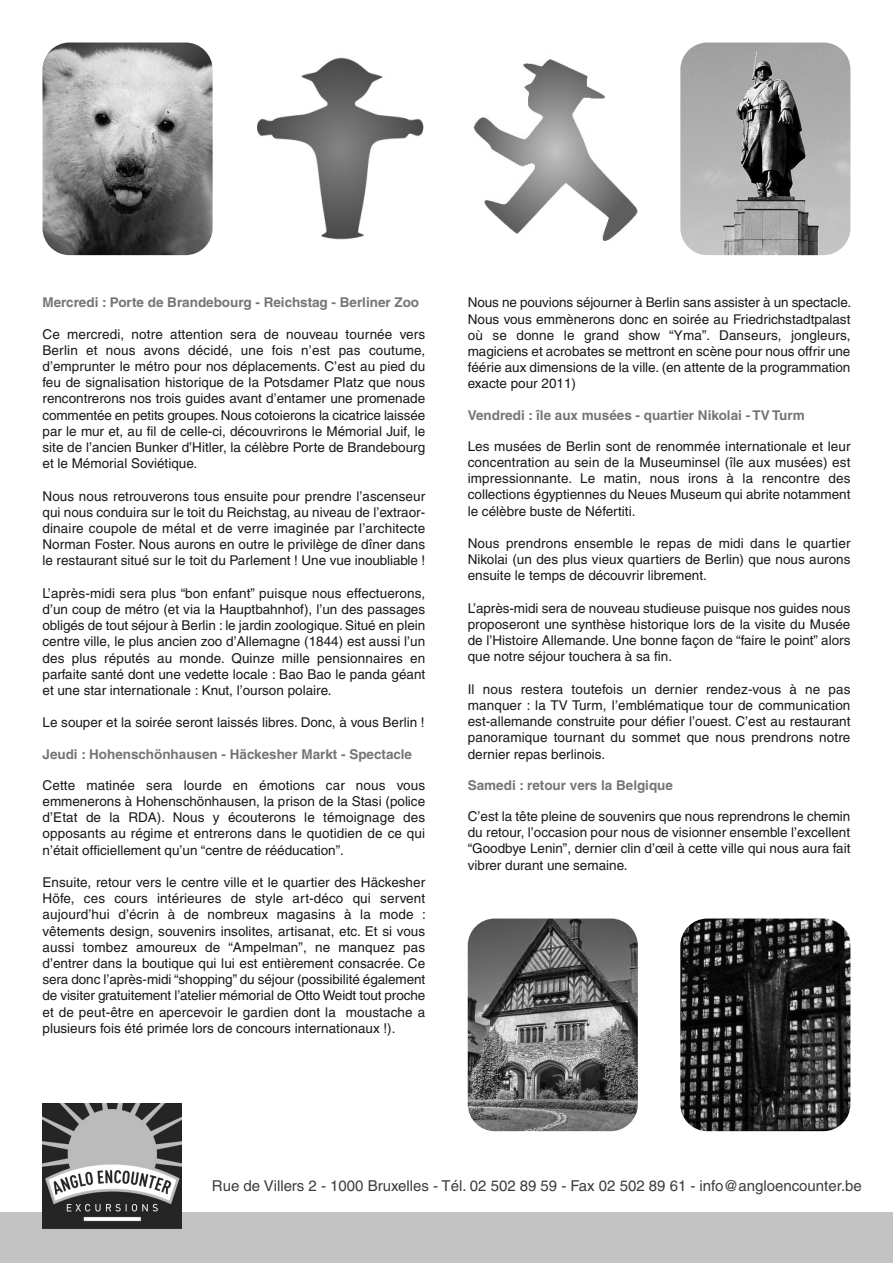
<style>
.page{position:relative;width:893px;height:1263px;background:#fff}
.page>*{position:absolute;margin:0;border:0;box-sizing:border-box;transform-origin:0 0}
.t1{font:15px "Helvetica";color:#3d3d3d}
.t2{font:13.5px/16.2px "Helvetica";color:#191919;text-align:justify}
.t3{font:700 13.5px "Helvetica";color:#757575}
</style>
<div class="page">
<div style="left:0;top:1212px;width:893px;height:51px;background:#c3c3c3"></div>
<img style="left:43px;top:1103px;width:139px;height:125px">
<img style="left:43px;top:43px;width:170px;height:212px;border-radius:27px">
<img style="left:257px;top:57px;width:167px;height:183px">
<img style="left:468px;top:918px;width:170px;height:213px;border-radius:27px">
<img style="left:680px;top:918px;width:170px;height:213px;border-radius:27px">
<img style="left:473px;top:59px;width:165px;height:182px">
<img style="left:680px;top:43px;width:170px;height:212px;border-radius:27px">
<p class="t3" style="left:43px;top:298px;width:378px">Mercredi : Porte de Brandebourg - Reichstag - Berliner Zoo</p>
<p class="t2" style="left:43px;top:327px;width:384px">Ce mercredi, notre attention sera de nouveau tournée vers Berlin et nous avons décidé, une fois n’est pas coutume, d’emprunter le métro pour nos déplacements. C’est au pied du feu de signalisation historique de la Potsdamer Platz que nous rencontrerons nos trois guides avant d’entamer une promenade commentée en petits groupes. Nous cotoierons la cicatrice laissée par le mur et, au fil de celle-ci, découvrirons le Mémorial Juif, le site de l’ancien Bunker d’Hitler, la célèbre Porte de Brandebourg et le Mémorial Soviétique.</p>
<p class="t2" style="left:43px;top:489px;width:384px">Nous nous retrouverons tous ensuite pour prendre l’ascenseur qui nous conduira sur le toit du Reichstag, au niveau de l’extraor&shy;dinaire coupole de métal et de verre imaginée par l’architecte Norman Foster. Nous aurons en outre le privilège de dîner dans le restaurant situé sur le toit du Parlement ! Une vue inoubliable !</p>
<p class="t2" style="left:43px;top:586px;width:384px">L’après-midi sera plus “bon enfant” puisque nous effectuerons, d’un coup de métro (et via la Hauptbahnhof), l’un des passages obligés de tout séjour à Berlin : le jardin zoologique. Situé en plein centre ville, le plus ancien zoo d’Allemagne (1844) est aussi l’un des plus réputés au monde. Quinze mille pensionnaires en parfaite santé dont une vedette locale : Bao Bao le panda géant et une star internationale : Knut, l’ourson polaire.</p>
<p class="t2" style="left:43px;top:716px;width:384px">Le souper et la soirée seront laissés libres. Donc, à vous Berlin !</p>
<p class="t3" style="left:43px;top:749px;width:371px">Jeudi : Hohenschönhausen - Häckesher Markt - Spectacle</p>
<p class="t2" style="left:43px;top:778px;width:384px">Cette matinée sera lourde en émotions car nous vous emmenerons à Hohenschönhausen, la prison de la Stasi (police d’Etat de la RDA). Nous y écouterons le témoignage des opposants au régime et entrerons dans le quotidien de ce qui n’était officiellement qu’un “centre de rééducation”.</p>
<p class="t2" style="left:43px;top:875px;width:385px">Ensuite, retour vers le centre ville et le quartier des Häckesher Höfe, ces cours intérieures de style art-déco qui servent aujourd’hui d’écrin à de nombreux magasins à la mode : vêtements design, souvenirs insolites, artisanat, etc. Et si vous aussi tombez amoureux de “Ampelman”, ne manquez pas d’entrer dans la boutique qui lui est entièrement consacrée. Ce sera donc l’après-midi “shopping” du séjour (possibilité également de visiter gratuitement l’atelier mémorial de Otto Weidt tout proche et de peut-être en apercevoir le gardien dont la moustache a plusieurs fois été primée lors de concours internationaux !).</p>
<p class="t2" style="left:468px;top:296px;width:385px">Nous ne pouvions séjourner à Berlin sans assister à un spectacle.<br>Nous vous emmènerons donc en soirée au Friedrichstadtpalast où se donne le grand show “Yma”. Danseurs, jongleurs, magiciens et acrobates se mettront en scène pour nous offrir une féérie aux dimensions de la ville. (en attente de la programmation exacte pour 2011)</p>
<p class="t3" style="left:468px;top:410px;width:338px">Vendredi : île aux musées - quartier Nikolai - TV Turm</p>
<p class="t2" style="left:468px;top:439px;width:384px">Les musées de Berlin sont de renommée internationale et leur concentration au sein de la Museuminsel (île aux musées) est impressionnante. Le matin, nous irons à la rencontre des collections égyptiennes du Neues Museum qui abrite notamment le célèbre buste de Néfertiti.</p>
<p class="t2" style="left:468px;top:536px;width:384px">Nous prendrons ensemble le repas de midi dans le quartier Nikolai (un des plus vieux quartiers de Berlin) que nous aurons ensuite le temps de découvrir librement.</p>
<p class="t2" style="left:468px;top:601px;width:384px">L’après-midi sera de nouveau studieuse puisque nos guides nous proposeront une synthèse historique lors de la visite du Musée de l’Histoire Allemande. Une bonne façon de “faire le point” alors que notre séjour touchera à sa fin.</p>
<p class="t2" style="left:468px;top:682px;width:384px">Il nous restera toutefois un dernier rendez-vous à ne pas manquer : la TV Turm, l’emblématique tour de communication est-allemande construite pour défier l’ouest. C’est au restaurant panoramique tournant du sommet que nous prendrons notre dernier repas berlinois.</p>
<p class="t3" style="left:468px;top:780px;width:207px">Samedi : retour vers la Belgique</p>
<p class="t2" style="left:468px;top:809px;width:384px">C’est la tête pleine de souvenirs que nous reprendrons le chemin du retour, l’occasion pour nous de visionner ensemble l’excellent “Goodbye Lenin”, dernier clin d’œil à cette ville qui nous aura fait vibrer durant une semaine.</p>
<p class="t1" style="left:212px;top:1180px;width:651px">Rue de Villers 2 - 1000 Bruxelles - Tél. 02 502 89 59 - Fax 02 502 89 61 - info@angloencounter.be</p>
</div>
